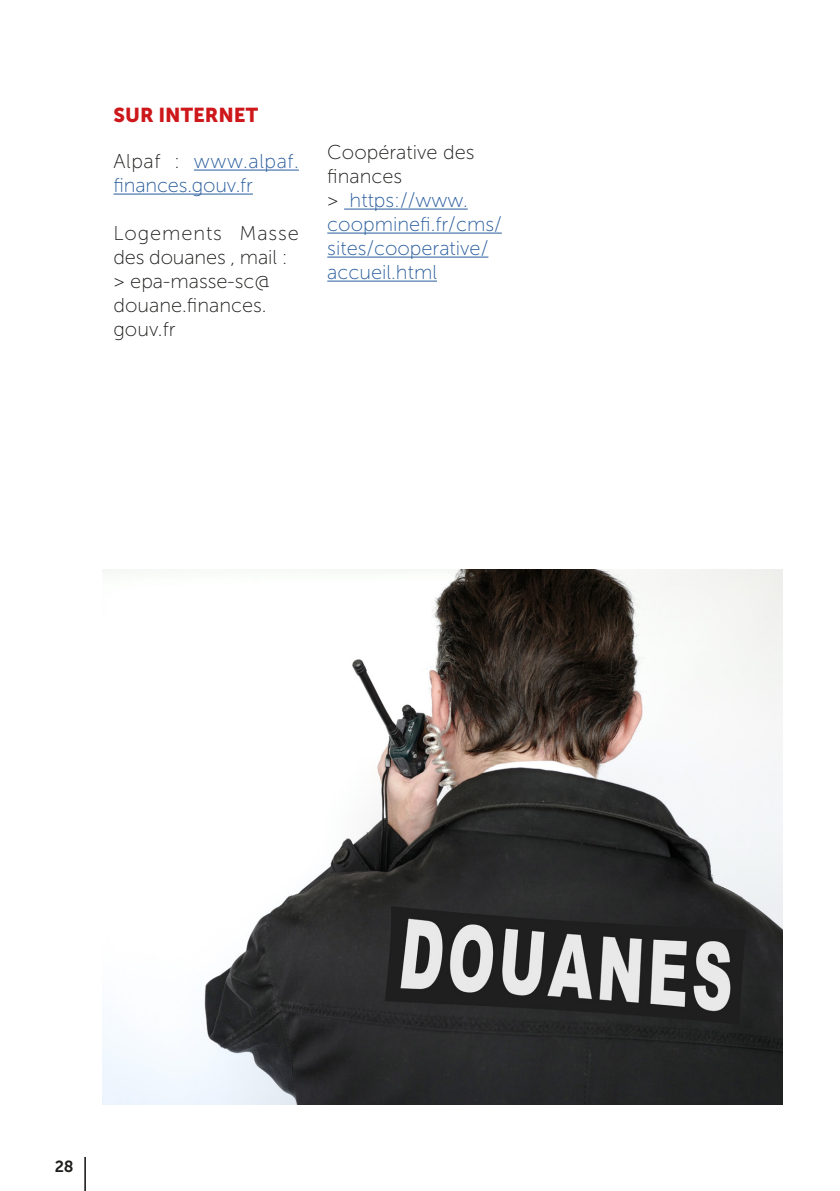
<style>
.page{position:relative;width:840px;height:1191px;background:#fff}
.page>*{position:absolute;margin:0;border:0;box-sizing:border-box;transform-origin:0 0}
.t1{font:20px/24px "Museo Sans 100";color:#275b9c}
.t2{font:20px/24px "Museo Sans 100";color:#1d1d1b}
.t3{font:20px/24px "Museo Sans 100";letter-spacing:.025em;color:#275b9c}
.t4{font:20px "Museo Sans 900";color:#cd171a}
.t5{font:16px "Museo Sans 700";color:#1d1d1b}
.s1{color:#1d1d1b}
</style>
<div class="page">
<img style="left:102px;top:569px;width:679px;height:535px">
<hr style="left:84px;top:1157px;width:2px;height:34px;background:#1d1d1b">
<hr style="left:194px;top:170px;width:105px;height:1px;background:#275b9c">
<hr style="left:113px;top:194px;width:140px;height:1px;background:#275b9c">
<hr style="left:344px;top:209px;width:123px;height:1px;background:#275b9c">
<hr style="left:327px;top:233px;width:174px;height:1px;background:#275b9c">
<hr style="left:327px;top:257px;width:161px;height:1px;background:#275b9c">
<hr style="left:327px;top:281px;width:110px;height:1px;background:#275b9c">
<p class="t4" style="left:113px;top:103px;width:146px">SUR INTERNET</p>
<p class="t3" style="left:113px;top:149px;width:187px"><span class="s1">Alpaf :</span> www.alpaf. finances.gouv.fr</p>
<p class="t2" style="left:113px;top:221px;width:187px">Logements Masse des douanes , mail : &gt; epa-masse-sc@ douane.finances. gouv.fr</p>
<p class="t1" style="left:327px;top:140px;width:176px"><span class="s1">Coopérative des finances<br>&gt;</span> https://www. coopminefi.fr/cms/ sites/cooperative/ accueil.html</p>
<p class="t5" style="left:55px;top:1157px;width:21px">28</p>
</div>
